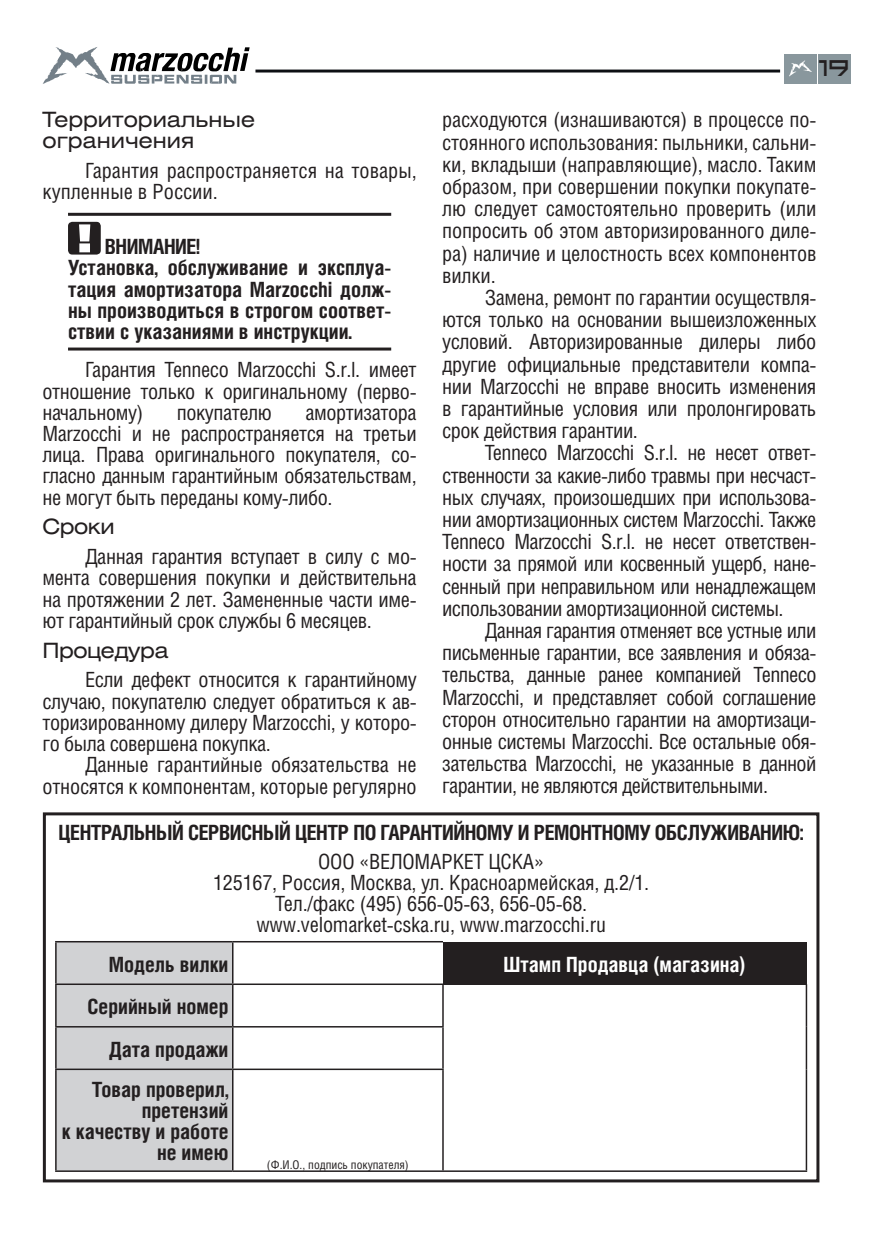
<style>
.page{position:relative;width:893px;height:1259px;background:#fff}
.page>*{position:absolute;margin:0;border:0;box-sizing:border-box;transform-origin:0 0}
.t1{font:27px "Upadok C";color:#231f20;scale:.75 1}
.t2{font:21px/22.2px "Helios Cond C";letter-spacing:-.02em;color:#231f20;text-align:justify}
.t3{font:700 21px/21.3px "Helios Cond C";color:#231f20;text-align:right}
.t4{font:700 21px "Helios Cond C";letter-spacing:-.02em;color:#231f20}
.t5{font:21px/21.3px "Helios Cond C";color:#231f20}
.t6{font:21px/21.3px "Helios Ext C";color:#231f20}
.t7{font:700 21px "Helios Cond C";color:#fff}
.t8{font:21px "Helios Ext C";letter-spacing:-.02em;color:#231f20}
.t9{font:12px "Helios Cond C";color:#231f20}
</style>
<div class="page">
<svg style="left:43px;top:47px;width:207px;height:37px"></svg>
<hr style="left:255px;top:70px;width:525px;height:2px;background:#0d0f13">
<div style="left:818px;top:55px;width:33px;height:29px;background:#89979d"></div>
<div style="left:784px;top:55px;width:32px;height:29px;background:#89979d"></div>
<svg style="left:789px;top:60px;width:23px;height:17px"></svg>
<div style="left:57px;top:942px;width:175px;height:228px;background:#d1d2d4"></div>
<div style="left:443px;top:941px;width:363px;height:43px;background:#231f20"></div>
<hr style="left:55px;top:983px;width:178px;height:2px;background:#231f20">
<hr style="left:233px;top:983px;width:211px;height:2px;background:#231f20">
<hr style="left:55px;top:1026px;width:178px;height:1px;background:#231f20">
<hr style="left:233px;top:1026px;width:211px;height:1px;background:#231f20">
<hr style="left:55px;top:1068px;width:178px;height:2px;background:#231f20">
<hr style="left:233px;top:1068px;width:211px;height:2px;background:#231f20">
<hr style="left:55px;top:941px;width:178px;height:1px;background:#231f20">
<hr style="left:55px;top:942px;width:2px;height:41px;background:#231f20">
<hr style="left:233px;top:941px;width:210px;height:1px;background:#231f20">
<hr style="left:232px;top:942px;width:1px;height:41px;background:#231f20">
<hr style="left:55px;top:985px;width:2px;height:41px;background:#231f20">
<hr style="left:232px;top:985px;width:1px;height:41px;background:#231f20">
<hr style="left:55px;top:1027px;width:2px;height:41px;background:#231f20">
<hr style="left:232px;top:1027px;width:1px;height:41px;background:#231f20">
<hr style="left:55px;top:1070px;width:2px;height:100px;background:#231f20">
<hr style="left:232px;top:1070px;width:1px;height:100px;background:#231f20">
<hr style="left:55px;top:1170px;width:178px;height:2px;background:#231f20">
<hr style="left:233px;top:1170px;width:210px;height:2px;background:#231f20">
<hr style="left:442px;top:985px;width:2px;height:41px;background:#231f20">
<hr style="left:806px;top:984px;width:1px;height:42px;background:#231f20">
<hr style="left:442px;top:1027px;width:2px;height:41px;background:#231f20">
<hr style="left:806px;top:1026px;width:1px;height:43px;background:#231f20">
<hr style="left:442px;top:1070px;width:2px;height:100px;background:#231f20">
<hr style="left:806px;top:1069px;width:1px;height:101px;background:#231f20">
<hr style="left:443px;top:1170px;width:364px;height:2px;background:#231f20">
<div style="left:43px;top:812px;width:776px;height:370px;border:3px solid #231f20"></div>
<hr style="left:68px;top:213px;width:323px;height:3px;background:#231f20">
<hr style="left:68px;top:347px;width:323px;height:3px;background:#231f20">
<div style="left:68px;top:222px;width:33px;height:32px;background:#231f20;border-radius:4px"></div>
<svg style="left:79px;top:224px;width:11px;height:28px"></svg>
<p class="t6" style="left:43px;top:108px;width:214px">Территориальные ограничения</p>
<p class="t5" style="left:43px;top:159px;width:376px;text-indent:43px">Гарантия распространяется на товары, купленные в России.</p>
<p class="t3" style="left:68px;top:235px;width:325px;text-align:left;text-indent:37px">Внимание!<br>Установка, обслуживание и эксплуа&shy;тация амортизатора Marzocchi долж&shy;ны производиться в строгом соответ&shy;ствии с указаниями в инструкции.</p>
<p class="t2" style="left:43px;top:359px;width:376px;line-height:21.3px;text-indent:43px">Гарантия Tenneco Marzocchi S.r.l. имеет отношение только к оригинальному (перво&shy;начальному)</p>
<p class="t2" style="left:43px;top:401px;width:376px;line-height:21.3px;text-indent:263px">амортизатора Marzocchi и не распространяется на третьи лица. Права оригинального покупателя, со&shy;гласно данным гарантийным обязательствам, не могут быть переданы кому-либо.</p>
<p class="t6" style="left:43px;top:516px;width:74px">Сроки</p>
<p class="t2" style="left:43px;top:546px;width:376px;line-height:21.3px;text-indent:43px">Данная гарантия вступает в силу с мо&shy;мента совершения покупки и действительна на протяжении 2 лет. Замененные части име&shy;ют гарантийный срок службы 6 месяцев.</p>
<p class="t8" style="left:43px;top:637px;width:128px">Процедура</p>
<p class="t2" style="left:43px;top:669px;width:376px;line-height:21.3px;text-indent:43px">Если дефект относится к гарантийному случаю, покупателю следует обратиться к ав&shy;торизированному дилеру Marzocchi, у которо&shy;го была совершена покупка.</p>
<p class="t2" style="left:43px;top:754px;width:376px;line-height:21.3px;text-align:right">Данные гарантийные обязательства не относятся к компонентам, которые регулярно</p>
<p class="t2" style="left:177px;top:401px;width:97px">покупателю</p>
<p class="t1" style="left:818px;top:56px;width:43px">19</p>
<p class="t2" style="left:442px;top:108px;width:376px">расходуются (изнашиваются) в процессе по&shy;стоянного использования: пыльники, сальни&shy;ки, вкладыши (направляющие), масло. Таким образом, при совершении покупки покупате&shy;лю следует самостоятельно проверить (или попросить об этом авторизированного диле&shy;ра) наличие и целостность всех компонентов вилки.</p>
<p class="t2" style="left:442px;top:286px;width:376px;text-indent:43px">Замена, ремонт по гарантии осуществля&shy;ются только на основании вышеизложенных условий. Авторизированные дилеры либо другие официальные представители компа&shy;нии Marzocchi не вправе вносить изменения в гарантийные условия или пролонгировать срок действия гарантии.</p>
<p class="t2" style="left:442px;top:441px;width:376px;text-indent:43px">Tenneco Marzocchi S.r.l. не несет ответ&shy;ственности за какие-либо травмы при несчаст&shy;ных случаях, произошедших при использова&shy;нии амортизационных систем Marzocchi. Также Tenneco Marzocchi S.r.l. не несет ответствен&shy;ности за прямой или косвенный ущерб, нане&shy;сенный при неправильном или ненадлежащем использовании амортизационной системы.</p>
<p class="t2" style="left:442px;top:619px;width:376px;text-indent:43px">Данная гарантия отменяет все устные или письменные гарантии, все заявления и обяза&shy;тельства, данные ранее компанией Tenneco Marzocchi, и представляет собой соглашение сторон относительно гарантии на амортизаци&shy;онные системы Marzocchi. Все остальные обя&shy;зательства Marzocchi, не указанные в данной гарантии, не являются действительными.</p>
<p class="t4" style="left:58px;top:820px;width:747px">Центральный сервисный центр по гарантийному и ремонтному обслуживанию:</p>
<p class="t2" style="left:213px;top:851px;width:438px;line-height:21px;text-align:center">ООО «ВЕЛОМАРКЕТ ЦСКА»<br>125167, Россия, Москва, ул. Красноармейская, д.2/1.<br>Тел./факс (495) 656-05-63, 656-05-68. www.velomarket-cska.ru, www.marzocchi.ru</p>
<p class="t3" style="left:109px;top:953px;width:121px">Модель вилки</p>
<p class="t7" style="left:504px;top:951px;width:244px">Штамп Продавца (магазина)</p>
<p class="t3" style="left:87px;top:985px;width:143px;line-height:41.7px">Серийный номер<br>Дата продажи<br>Товар проверил,</p>
<p class="t3" style="left:62px;top:1099px;width:168px">претензий<br>к качеству и работе не имею</p>
<p class="t9" style="left:267px;top:1158px;width:143px">(Ф.И.О., подпись покупателя)</p>
</div>
